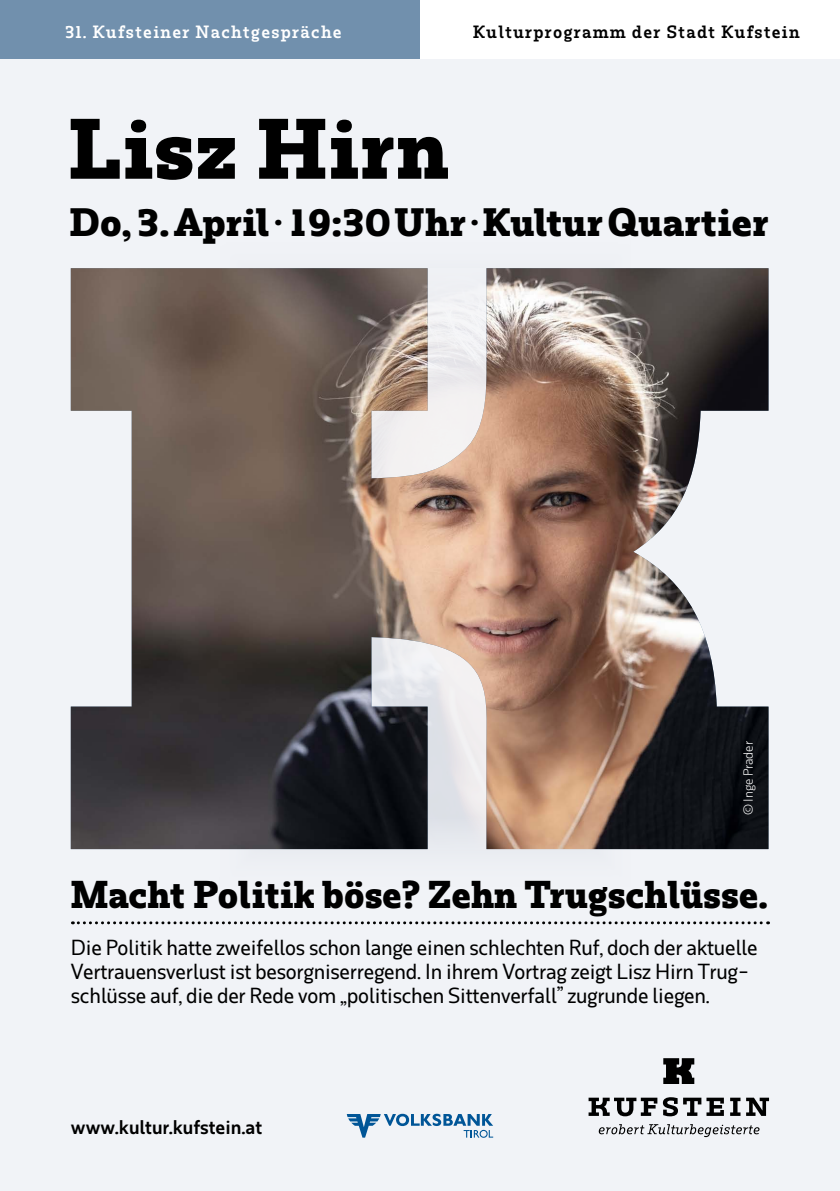
<style>
.page{position:relative;width:840px;height:1191px;background:#fff}
.page>*{position:absolute;margin:0;border:0;box-sizing:border-box;transform-origin:0 0}
.t1{font:700 79.8px "Rum Serif";letter-spacing:.01em;color:#000}
.t2{font:700 37px "Rum Serif";color:#000}
.t3{font:700 36.2px "Rum Serif";color:#000}
.t4{font:500 20.4px/23.8px "Rum Sans";letter-spacing:-.01em;color:#000}
.t5{font:600 18.4px "Rum Sans";color:#000}
.t6{font:600 16.6px "Rum Serif";letter-spacing:.075em;color:#000}
.t7{font:600 16.6px "Rum Serif";letter-spacing:.075em;color:#fff}
.t8{font:300 12.4px "Rum Sans";color:#fff}
.s1{font-family:"Mackay"}
</style>
<div class="page">
<div style="left:0;top:0;width:839px;height:1191px;background:#f1f3f7"></div>
<div style="left:0;top:0;width:420px;height:58px;background:#7190ad"></div>
<div style="left:420px;top:0;width:419px;height:58px;background:#fff"></div>
<svg style="left:346px;top:1113px;width:147px;height:24px"></svg>
<svg style="left:598px;top:1124px;width:161px;height:13px"></svg>
<svg style="left:588px;top:1097px;width:135px;height:19px"></svg>
<svg style="left:730px;top:1097px;width:38px;height:19px"></svg>
<svg style="left:663px;top:1058px;width:31px;height:26px"></svg>
<svg style="left:72px;top:921px;width:696px;height:3px"></svg>
<img style="left:71px;top:268px;width:697px;height:581px">
<p class="t7" style="left:65px;top:21px;width:277px">31. Kufsteiner Nachtgespräche</p>
<p class="t6" style="left:472px;top:21px;width:328px">Kulturprogramm der Stadt Kufstein</p>
<h1 class="t1" style="left:69px;top:100px;width:381px">Lisz Hirn</h1>
<h2 class="t2" style="left:70px;top:199px;width:700px">Do, 3. April <span class="s1">·</span> 19:30 Uhr <span class="s1">·</span> Kultur Quartier</h2>
<p class="t8" style="left:740px;top:815px;width:76px;rotate:-90deg">© Inge Prader</p>
<h3 class="t3" style="left:71px;top:871px;width:698px">Macht Politik böse? Zehn Trugschlüsse.</h3>
<p class="t4" style="left:71px;top:935px;width:687px">Die Politik hatte zweifellos schon lange einen schlechten Ruf, doch der aktuelle<br>Vertrauensverlust ist besorgniserregend. In ihrem Vortrag zeigt Lisz Hirn Trug&shy;schlüsse auf, die der Rede vom „politischen Sittenverfall” zugrunde liegen.</p>
<p class="t5" style="left:71px;top:1115px;width:193px">www.kultur.kufstein.at</p>
</div>
